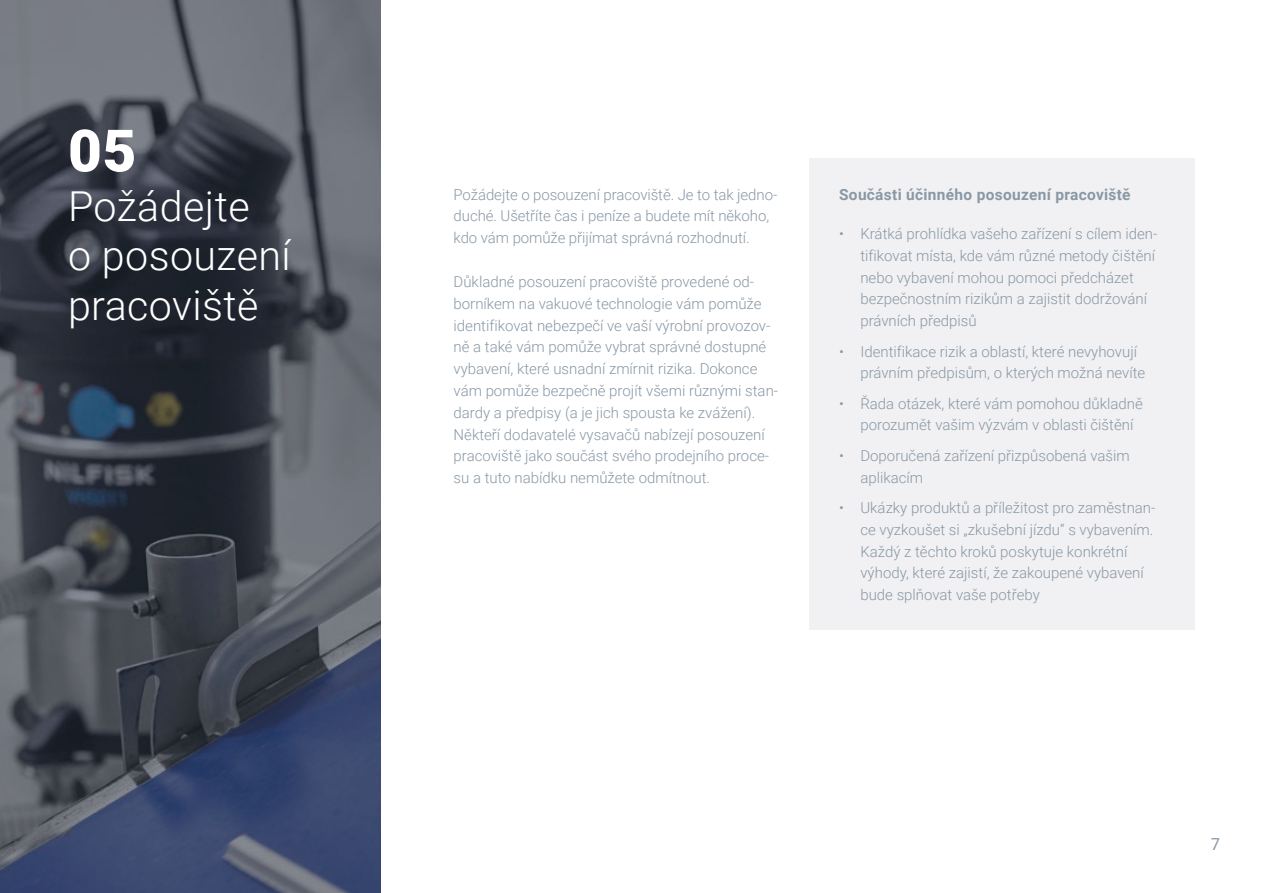
<style>
.page{position:relative;width:1263px;height:893px;background:#fff}
.page>*{position:absolute;margin:0;border:0;box-sizing:border-box;transform-origin:0 0}
.t1{font:900 58.5px "Roboto";color:#fff}
.t2{font:300 41.25px/49.5px "Roboto";letter-spacing:.01em;color:#fff}
.t3{font:16.5px "Roboto";color:#8998a5}
.t4{font:700 15.45px "Roboto";letter-spacing:.02em;color:#8998a5}
.t5{font:300 15px/21.8px "Roboto";color:#8998a5}
</style>
<div class="page">
<svg style="left:0;top:0;width:381px;height:893px;background:#474d5b"></svg>
<div style="left:809px;top:159px;width:386px;height:471px;background:#f1f1f3"></div>
<h1 class="t1" style="left:68px;top:110px;width:70px">05</h1>
<h2 class="t2" style="left:68px;top:180px;width:224px">Požádejte<br>o posouzení pracoviště</h2>
<p class="t4" style="left:839px;top:184px;width:293px">Součásti účinného posouzení pracoviště</p>
<p class="t5" style="left:454px;top:183px;width:325px">Požádejte o posouzení pracoviště. Je to tak jedno&shy;duché. Ušetříte čas i peníze a budete mít někoho, kdo vám pomůže přijímat správná rozhodnutí.</p>
<p class="t5" style="left:454px;top:270px;width:326px">Důkladné posouzení pracoviště provedené od&shy;borníkem na vakuové technologie vám pomůže identifikovat nebezpečí ve vaší výrobní provozov&shy;ně a také vám pomůže vybrat správné dostupné vybavení, které usnadní zmírnit rizika. Dokonce vám pomůže bezpečně projít všemi různými stan&shy;dardy a předpisy (a je jich spousta ke zvážení).<br>Někteří dodavatelé vysavačů nabízejí posouzení pracoviště jako součást svého prodejního proce&shy;su a tuto nabídku nemůžete odmítnout.</p>
<p class="t5" style="left:860px;top:222px;width:298px;text-indent:-21px">• Krátká prohlídka vašeho zařízení s cílem iden&shy;tifikovat místa, kde vám různé metody čištění nebo vybavení mohou pomoci předcházet bezpečnostním rizikům a zajistit dodržování právních předpisů</p>
<p class="t5" style="left:860px;top:340px;width:286px;text-indent:-21px">• Identifikace rizik a oblastí, které nevyhovují právním předpisům, o kterých možná nevíte</p>
<p class="t5" style="left:860px;top:392px;width:284px;text-indent:-21px">• Řada otázek, které vám pomohou důkladně porozumět vašim výzvám v oblasti čištění</p>
<p class="t5" style="left:860px;top:444px;width:271px;text-indent:-21px">• Doporučená zařízení přizpůsobená vašim aplikacím</p>
<p class="t5" style="left:860px;top:496px;width:297px;text-indent:-21px">• Ukázky produktů a příležitost pro zaměstnan&shy;ce vyzkoušet si „zkušební jízdu“ s vybavením.<br>Každý z těchto kroků poskytuje konkrétní výhody, které zajistí, že zakoupené vybavení bude splňovat vaše potřeby</p>
<p class="t3" style="left:1211px;top:833px;width:11px">7</p>
</div>
